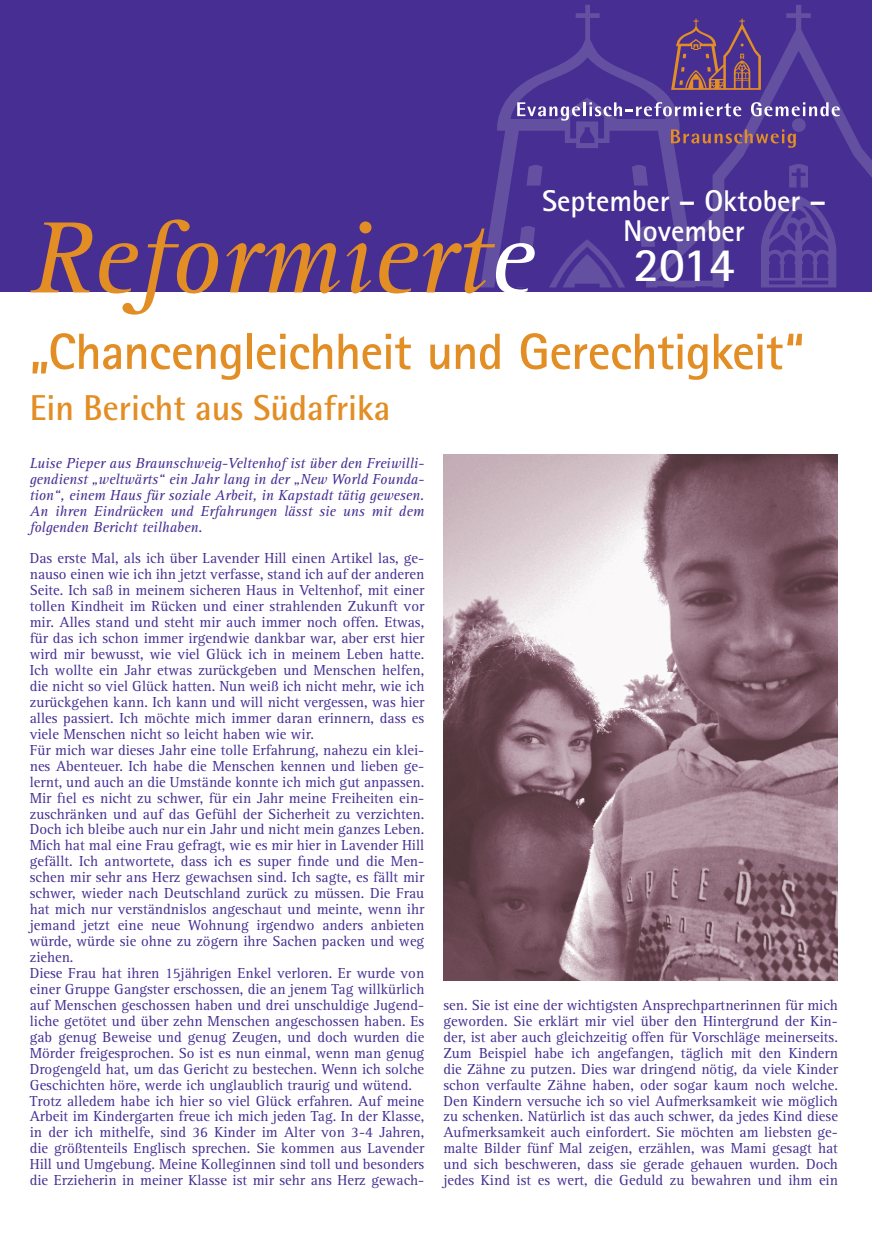
<style>
.page{position:relative;width:872px;height:1242px;background:#fff}
.page>*{position:absolute;margin:0;border:0;box-sizing:border-box;transform-origin:0 0}
.t1{font:italic 105px "AT Rotis Serif";color:#e28e25}
.t2{font:700 51px "AT Rotis Sans Serif";letter-spacing:-.02em;color:#e28e25}
.t3{font:700 48px "AT Rotis Sans Serif";color:#fff}
.t4{font:700 36px "AT Rotis Semi Sans";color:#e28e25;scale:.96 1}
.t5{font:700 30px/30px "AT Rotis Sans Serif";color:#fff;text-align:center}
.t6{font:15px/15.9px "AT Rotis Serif";color:#462e92}
.t7{font:italic 15px/15.9px "AT Rotis Serif";color:#462e92;text-align:justify}
.s1{color:#fff}
</style>
<div class="page">
<svg style="left:0;top:0;width:872px;height:292px;background:#483193"></svg>
<svg style="left:671px;top:19px;width:90px;height:71px;background:#6b4477"></svg>
<svg style="left:671px;top:129px;width:125px;height:19px;background:#6f4877"></svg>
<svg style="left:517px;top:102px;width:224px;height:19px;background:#7563ad"></svg>
<svg style="left:751px;top:102px;width:88px;height:14px"></svg>
<img style="left:443px;top:454px;width:395px;height:526px">
<h1 class="t1" style="left:30px;top:199px;width:505px">Reformiert<span class="s1">e</span></h1>
<h3 class="t5" style="left:542px;top:185px;width:285px">September – Oktober –<br>November</h3>
<h3 class="t3" style="left:633px;top:235px;width:103px">2014</h3>
<h2 class="t2" style="left:30px;top:319px;width:776px">„Chancengleichheit und Gerechtigkeit“</h2>
<h3 class="t4" style="left:30px;top:385px;width:377px">Ein Bericht aus Südafrika</h3>
<p class="t7" style="left:30px;top:455px;width:396px">Luise Pieper aus Braunschweig-Veltenhof ist über den Freiwilli&shy;gendienst „weltwärts“ ein Jahr lang in der „New World Founda&shy;tion“, einem Haus für soziale Arbeit, in Kapstadt tätig gewesen.<br>An ihren Eindrücken und Erfahrungen lässt sie uns mit dem folgenden Bericht teilhaben.</p>
<p class="t6" style="left:30px;top:551px;width:396px">Das erste Mal, als ich über Lavender Hill einen Artikel las, ge&shy;nauso einen wie ich ihn jetzt verfasse, stand ich auf der anderen Seite. Ich saß in meinem sicheren Haus in Veltenhof, mit einer tollen Kindheit im Rücken und einer strahlenden Zukunft vor mir. Alles stand und steht mir auch immer noch offen. Etwas, für das ich schon immer irgendwie dankbar war, aber erst hier wird mir bewusst, wie viel Glück ich in meinem Leben hatte.<br>Ich wollte ein Jahr etwas zurückgeben und Menschen helfen, die nicht so viel Glück hatten. Nun weiß ich nicht mehr, wie ich zurückgehen kann. Ich kann und will nicht vergessen, was hier alles passiert. Ich möchte mich immer daran erinnern, dass es viele Menschen nicht so leicht haben wie wir.<br>Für mich war dieses Jahr eine tolle Erfahrung, nahezu ein klei&shy;nes Abenteuer. Ich habe die Menschen kennen und lieben ge&shy;lernt, und auch an die Umstände konnte ich mich gut anpassen.<br>Mir fiel es nicht zu schwer, für ein Jahr meine Freiheiten ein&shy;zuschränken und auf das Gefühl der Sicherheit zu verzichten.<br>Doch ich bleibe auch nur ein Jahr und nicht mein ganzes Leben.<br>Mich hat mal eine Frau gefragt, wie es mir hier in Lavender Hill gefällt. Ich antwortete, dass ich es super finde und die Men&shy;schen mir sehr ans Herz gewachsen sind. Ich sagte, es fällt mir schwer, wieder nach Deutschland zurück zu müssen. Die Frau hat mich nur verständnislos angeschaut und meinte, wenn ihr jemand jetzt eine neue Wohnung irgendwo anders anbieten würde, würde sie ohne zu zögern ihre Sachen packen und weg ziehen.<br>Diese Frau hat ihren 15jährigen Enkel verloren. Er wurde von einer Gruppe Gangster erschossen, die an jenem Tag willkürlich auf Menschen geschossen haben und drei unschuldige Jugend&shy;liche getötet und über zehn Menschen angeschossen haben. Es gab genug Beweise und genug Zeugen, und doch wurden die Mörder freigesprochen. So ist es nun einmal, wenn man genug Drogengeld hat, um das Gericht zu bestechen. Wenn ich solche Geschichten höre, werde ich unglaublich traurig und wütend.<br>Trotz alledem habe ich hier so viel Glück erfahren. Auf meine Arbeit im Kindergarten freue ich mich jeden Tag. In der Klasse, in der ich mithelfe, sind 36 Kinder im Alter von 3-4 Jahren, die größtenteils Englisch sprechen. Sie kommen aus Lavender Hill und Umgebung. Meine Kolleginnen sind toll und besonders die Erzieherin in meiner Klasse ist mir sehr ans Herz gewach-</p>
<p class="t6" style="left:443px;top:997px;width:396px;text-align:justify">sen. Sie ist eine der wichtigsten Ansprechpartnerinnen für mich geworden. Sie erklärt mir viel über den Hintergrund der Kin&shy;der, ist aber auch gleichzeitig offen für Vorschläge meinerseits.<br>Zum Beispiel habe ich angefangen, täglich mit den Kindern die Zähne zu putzen. Dies war dringend nötig, da viele Kinder schon verfaulte Zähne haben, oder sogar kaum noch welche.<br>Den Kindern versuche ich so viel Aufmerksamkeit wie möglich zu schenken. Natürlich ist das auch schwer, da jedes Kind diese Aufmerksamkeit auch einfordert. Sie möchten am liebsten ge&shy;malte Bilder fünf Mal zeigen, erzählen, was Mami gesagt hat und sich beschweren, dass sie gerade gehauen wurden. Doch jedes Kind ist es wert, die Geduld zu bewahren und ihm ein</p>
</div>
